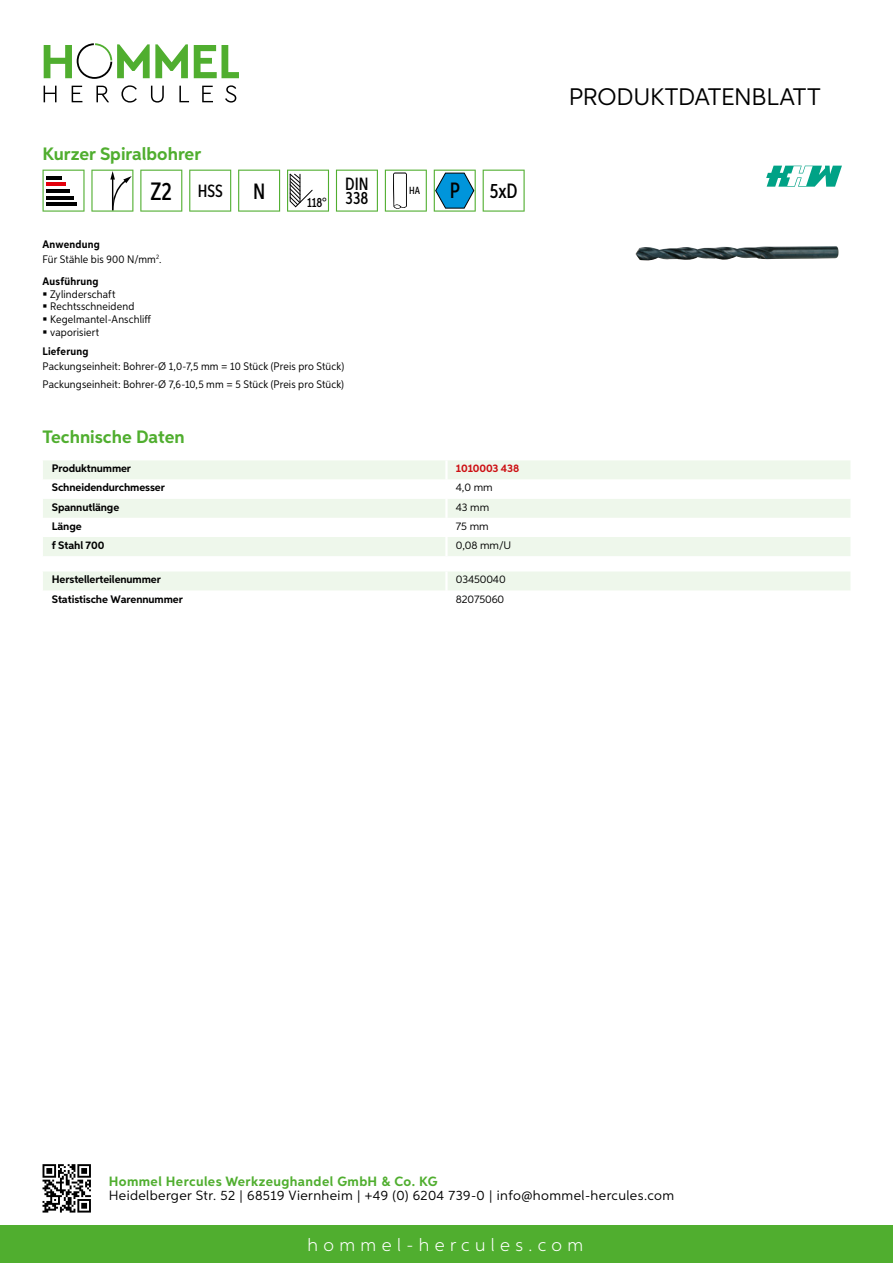
<style>
.page{position:relative;width:893px;height:1263px;background:#fff}
.page>*{position:absolute;margin:0;border:0;box-sizing:border-box;transform-origin:0 0}
.t1{font:24px "Aspira";letter-spacing:-.01em;color:#000}
.t2{font:500 22.2px "Aspira XX Nar";color:#000}
.t3{font:500 20.7px "Aspira XX Nar";color:#000}
.t4{font:700 18px "Aspira";color:#50ae2f}
.t5{font:300 18px "Aspira";letter-spacing:.3em;color:#fff}
.t6{font:500 17.85px/14.9px "Aspira XX Nar";color:#000}
.t7{font:13.5px "Aspira";letter-spacing:.03em;color:#000}
.t8{font:700 13.5px "Aspira";letter-spacing:.03em;color:#50ae2f}
.t9{font:500 13.35px "Aspira XX Nar";color:#000}
.t10{font:10.95px/12.8px "Aspira Nar";letter-spacing:.015em;color:#000}
.t11{font:700 10.95px "Aspira";letter-spacing:-.01em;color:#000}
.t12{font:10.95px "Aspira";letter-spacing:-.01em;color:#000}
.t13{font:700 10.95px "Aspira Nar";letter-spacing:.02em;color:#000}
.t14{font:700 10.95px "Aspira";letter-spacing:-.01em;color:#cd1013}
.t15{font:500 10.35px "Aspira XX Nar";color:#000}
.s1{font-size:25.2px}
.s2{font-weight:700}
</style>
<div class="page">
<div style="left:0;top:1226px;width:893px;height:37px;background:#50ae2f"></div>
<svg style="left:43px;top:1164px;width:48px;height:48px"></svg>
<svg style="left:194px;top:45px;width:45px;height:33px"></svg>
<svg style="left:44px;top:43px;width:144px;height:36px"></svg>
<svg style="left:44px;top:86px;width:13px;height:16px"></svg>
<svg style="left:72px;top:86px;width:10px;height:16px"></svg>
<svg style="left:96px;top:86px;width:13px;height:16px"></svg>
<svg style="left:121px;top:85px;width:16px;height:18px"></svg>
<svg style="left:151px;top:86px;width:13px;height:17px"></svg>
<svg style="left:179px;top:86px;width:10px;height:16px"></svg>
<svg style="left:202px;top:86px;width:11px;height:16px"></svg>
<svg style="left:225px;top:85px;width:11px;height:18px"></svg>
<div style="left:43px;top:460px;width:807px;height:96px;background:#eef7eb"></div>
<svg style="left:43px;top:480px;width:807px;height:57px"></svg>
<hr style="left:445px;top:460px;width:3px;height:20px;background:#fff">
<hr style="left:445px;top:480px;width:3px;height:19px;background:#fff">
<hr style="left:445px;top:499px;width:3px;height:19px;background:#fff">
<hr style="left:445px;top:518px;width:3px;height:19px;background:#fff">
<hr style="left:445px;top:537px;width:3px;height:19px;background:#fff">
<div style="left:43px;top:572px;width:807px;height:18px;background:#eef7eb"></div>
<svg style="left:43px;top:170px;width:42px;height:42px"></svg>
<hr style="left:46px;top:176px;width:16px;height:3px;background:#000">
<hr style="left:46px;top:183px;width:20px;height:3px;background:#e3000b">
<hr style="left:46px;top:189px;width:23px;height:3px;background:#000">
<hr style="left:46px;top:196px;width:27px;height:3px;background:#000">
<hr style="left:46px;top:203px;width:31px;height:3px;background:#000">
<svg style="left:91px;top:170px;width:42px;height:42px"></svg>
<svg style="left:140px;top:170px;width:42px;height:42px"></svg>
<svg style="left:189px;top:170px;width:42px;height:42px"></svg>
<svg style="left:238px;top:170px;width:42px;height:42px"></svg>
<svg style="left:287px;top:170px;width:42px;height:42px"></svg>
<svg style="left:336px;top:170px;width:42px;height:42px"></svg>
<svg style="left:385px;top:170px;width:42px;height:42px"></svg>
<svg style="left:434px;top:170px;width:42px;height:42px"></svg>
<svg style="left:483px;top:170px;width:42px;height:42px"></svg>
<img style="left:635px;top:246px;width:204px;height:15px">
<svg style="left:766px;top:166px;width:76px;height:21px"></svg>
<h3 class="t4" style="left:43px;top:142px;width:160px">Kurzer Spiralbohrer</h3>
<h3 class="t6" style="left:151px;top:183px;width:74px"><span class="s1">Z2</span> HSS</h3>
<h2 class="t2" style="left:253px;top:178px;width:14px">N</h2>
<p class="t9" style="left:307px;top:195px;width:21px">118°</p>
<h3 class="t6" style="left:345px;top:176px;width:25px">DIN<br>338</h3>
<p class="t15" style="left:409px;top:185px;width:12px">HA</p>
<h2 class="t2" style="left:450px;top:177px;width:12px">P</h2>
<h3 class="t3" style="left:490px;top:178px;width:29px">5xD</h3>
<p class="t10" style="left:43px;top:236px;width:121px;line-height:15.1px"><span class="s2">Anwendung<br></span>Für Stähle bis 900 N/mm<sup>2</sup>.</p>
<p class="t13" style="left:43px;top:274px;width:58px">Ausführung</p>
<p class="t10" style="left:50px;top:287px;width:102px">Zylinderschaft<br>Rechtsschneidend<br>Kegelmantel-Anschliff vaporisiert</p>
<p class="t13" style="left:43px;top:345px;width:47px">Lieferung</p>
<p class="t10" style="left:43px;top:358px;width:303px;line-height:17.5px">Packungseinheit: Bohrer-Ø 1,0-7,5 mm = 10 Stück (Preis pro Stück)<br>Packungseinheit: Bohrer-Ø 7,6-10,5 mm = 5 Stück (Preis pro Stück)</p>
<h3 class="t4" style="left:43px;top:426px;width:144px">Technische Daten</h3>
<p class="t11" style="left:52px;top:462px;width:81px">Produktnummer</p>
<p class="t14" style="left:456px;top:462px;width:65px">1010003 438</p>
<p class="t11" style="left:52px;top:481px;width:115px">Schneidendurchmesser</p>
<p class="t12" style="left:456px;top:481px;width:38px">4,0 mm</p>
<p class="t11" style="left:52px;top:500px;width:69px">Spannutlänge</p>
<p class="t12" style="left:456px;top:500px;width:35px">43 mm</p>
<p class="t11" style="left:52px;top:519px;width:31px">Länge</p>
<p class="t12" style="left:456px;top:519px;width:34px">75 mm</p>
<p class="t11" style="left:52px;top:538px;width:54px">f Stahl 700</p>
<p class="t12" style="left:456px;top:538px;width:55px">0,08 mm/U</p>
<p class="t11" style="left:52px;top:573px;width:111px">Herstellerteilenummer</p>
<p class="t12" style="left:456px;top:573px;width:51px">03450040</p>
<p class="t11" style="left:52px;top:592px;width:132px">Statistische Warennummer</p>
<p class="t12" style="left:456px;top:592px;width:50px">82075060</p>
<h1 class="t1" style="left:569px;top:82px;width:253px">Produktdatenblatt</h1>
<p class="t8" style="left:109px;top:1172px;width:330px">Hommel Hercules Werkzeughandel GmbH &amp; Co. KG</p>
<p class="t7" style="left:109px;top:1187px;width:567px">Heidelberger Str. 52 | 68519 Viernheim | +49 (0) 6204 739-0 | info@hommel-hercules.com</p>
<h3 class="t5" style="left:307px;top:1234px;width:277px">hommel-hercules.com</h3>
</div>
